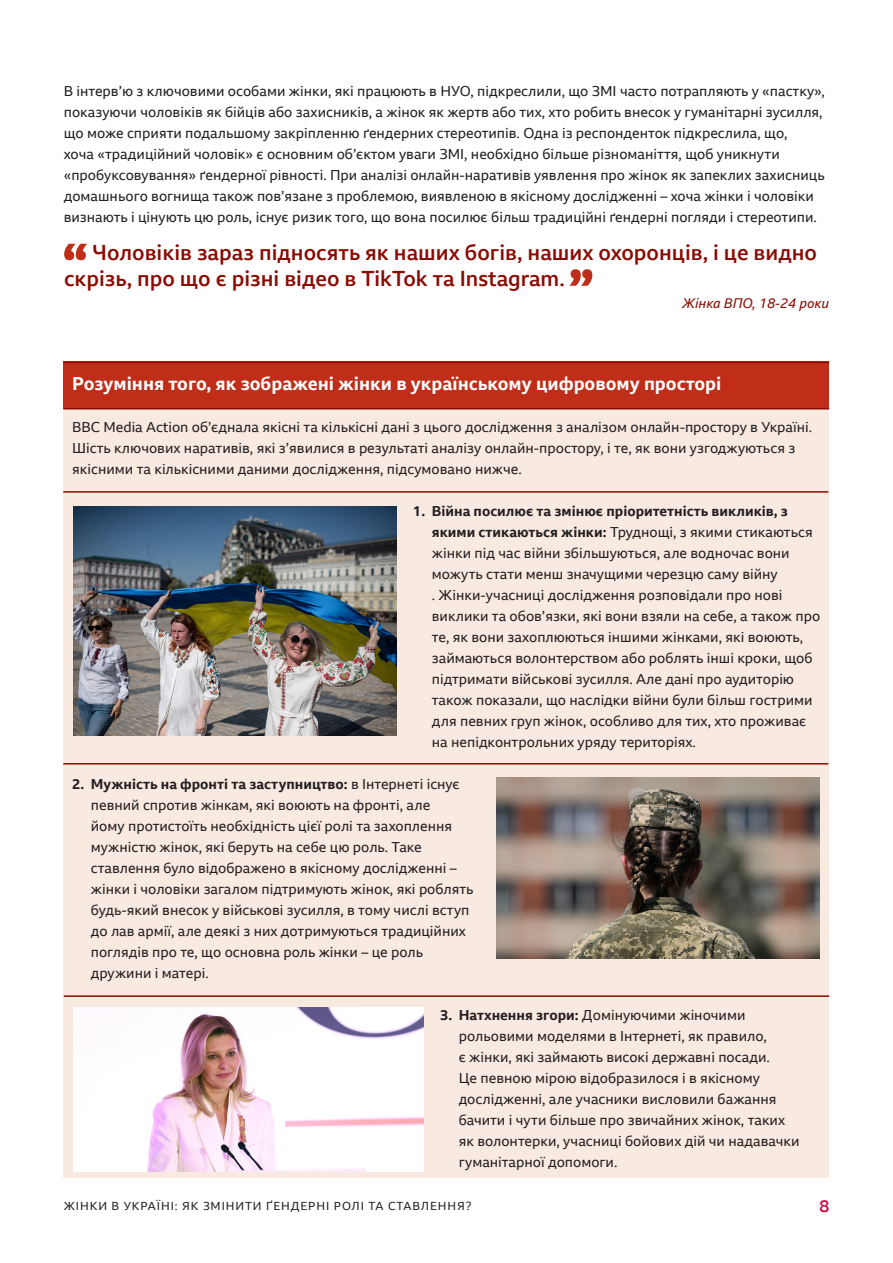
<style>
.page{position:relative;width:893px;height:1263px;background:#fff}
.page>*{position:absolute;margin:0;border:0;box-sizing:border-box;transform-origin:0 0}
.t1{font:500 21px/25.5px "BBC Reith Sans";color:#8b0a02}
.t2{font:700 18px "BBC Reith Sans";color:#fff}
.t3{font:500 16.5px "BBC Reith Sans";color:#cd0c43}
.t4{font:13.8px/21px "BBC Reith Sans";color:#231f20}
.t5{font:italic 13.5px "BBC Reith Sans";color:#8b0a02}
.t6{font:11.25px "BBC Reith Sans";letter-spacing:.08em;color:#231f20}
.s1{font-weight:700}
</style>
<div class="page">
<div style="left:63px;top:404px;width:766px;height:774px;background:#f8e9e1"></div>
<div style="left:63px;top:362px;width:766px;height:47px;background:#c02d19"></div>
<img style="left:74px;top:507px;width:322px;height:228px">
<img style="left:74px;top:1008px;width:349px;height:163px">
<img style="left:497px;top:777px;width:322px;height:181px">
<hr style="left:63px;top:491px;width:765px;height:2px;background:#8b0a02">
<hr style="left:63px;top:408px;width:766px;height:1px;background:#8b0a02">
<hr style="left:63px;top:362px;width:766px;height:1px;background:#8b0a02">
<hr style="left:63px;top:763px;width:765px;height:1px;background:#8b0a02">
<hr style="left:64px;top:995px;width:765px;height:2px;background:#8b0a02">
<svg style="left:64px;top:244px;width:23px;height:16px"></svg>
<svg style="left:569px;top:269px;width:23px;height:17px"></svg>
<p class="t4" style="left:64px;top:80px;width:763px">В інтерв’ю з ключовими особами жінки, які працюють в НУО, підкреслили, що ЗМІ часто потрапляють у «пастку», показуючи чоловіків як бійців або захисників, а жінок як жертв або тих, хто робить внесок у гуманітарні зусилля, що може сприяти подальшому закріпленню ґендерних стереотипів. Одна із респонденток підкреслила, що,<br>хоча «традиційний чоловік» є основним об’єктом уваги ЗМІ, необхідно більше різноманіття, щоб уникнути «пробуксовування» ґендерної рівності. При аналізі онлайн-наративів уявлення про жінок як запеклих захисниць домашнього вогнища також пов’язане з проблемою, виявленою в якісному дослідженні – хоча жінки і чоловіки визнають і цінують цю роль, існує ризик того, що вона посилює більш традиційні ґендерні погляди і стереотипи.</p>
<p class="t1" style="left:64px;top:240px;width:754px;text-indent:28px">Чоловіків зараз підносять як наших богів, наших охоронців, і це видно скрізь, про що є різні відео в TikTok та Instagram.</p>
<p class="t5" style="left:682px;top:294px;width:148px">Жінка ВПО, 18-24 роки</p>
<p class="t2" style="left:72px;top:372px;width:651px">Розуміння того, як зображені жінки в українському цифровому просторі</p>
<p class="t4" style="left:72px;top:416px;width:741px">BBC Media Action об’єднала якісні та кількісні дані з цього дослідження з аналізом онлайн-простору в Україні.<br>Шість ключових наративів, які з’явилися в результаті аналізу онлайн-простору, і те, як вони узгоджуються з якісними та кількісними даними дослідження, підсумовано нижче.</p>
<p class="t4" style="left:432px;top:500px;width:390px;text-indent:-19px"><span class="s1">1. Війна посилює та змінює пріоритетність викликів, з якими стикаються жінки:</span> Труднощі, з якими стикаються жінки під час війни збільшуються, але водночас вони можуть стати менш значущими черезцю саму війну<br>. Жінки-учасниці дослідження розповідали про нові виклики та обов’язки, які вони взяли на себе, а також про те, як вони захоплюються іншими жінками, які воюють, займаються волонтерством або роблять інші кроки, щоб підтримати військові зусилля. Але дані про аудиторію також показали, що наслідки війни були більш гострими для певних груп жінок, особливо для тих, хто проживає на непідконтрольних уряду територіях.</p>
<p class="t4" style="left:91px;top:773px;width:384px;text-indent:-19px"><span class="s1">2. Мужність на фронті та заступництво:</span> в Інтернеті існує певний спротив жінкам, які воюють на фронті, але<br>йому протистоїть необхідність цієї ролі та захоплення мужністю жінок, які беруть на себе цю роль. Таке ставлення було відображено в якісному дослідженні – жінки і чоловіки загалом підтримують жінок, які роблять будь-який внесок у військові зусилля, в тому числі вступ до лав армії, але деякі з них дотримуються традиційних поглядів про те, що основна роль жінки – це роль дружини і матері.</p>
<p class="t4" style="left:459px;top:1004px;width:342px;text-indent:-19px"><span class="s1">3. Натхнення згори:</span> Домінуючими жіночими рольовими моделями в Інтернеті, як правило,<br>є жінки, які займають високі державні посади.<br>Це певною мірою відобразилося і в якісному дослідженні, але учасники висловили бажання бачити і чути більше про звичайних жінок, таких як волонтерки, учасниці бойових дій чи надавачки гуманітарної допомоги.</p>
<p class="t6" style="left:64px;top:1199px;width:409px">ЖІНКИ В УКРАЇНІ: ЯК ЗМІНИТИ ҐЕНДЕРНІ РОЛІ ТА СТАВЛЕННЯ?</p>
<p class="t3" style="left:819px;top:1196px;width:11px">8</p>
</div>
